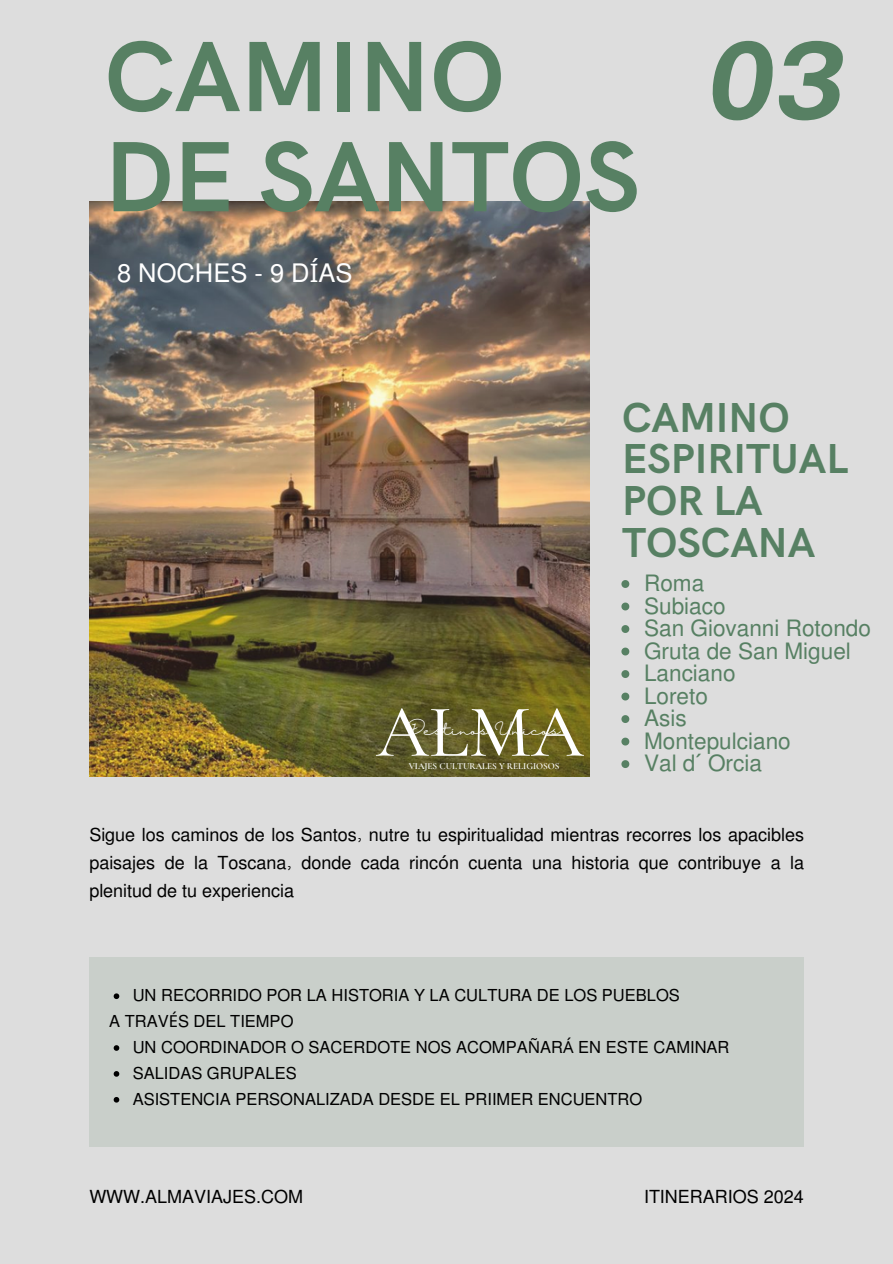
<style>
.page{position:relative;width:893px;height:1264px;background:#fff}
.page>*{position:absolute;margin:0;border:0;box-sizing:border-box;transform-origin:0 0}
.t1{font:italic 700 106.95px "Public Sans";color:#578063}
.t2{font:700 100.2px/100.2px "HK Grotesk";color:#578063}
.t3{font:500 74.55px "Cormorant Garamond";color:#fff}
.t4{font:700 42px/41.7px "HK Grotesk";color:#578063}
.t5{font:25.5px "Mukti";color:#fff}
.t6{font:22.5px "Mukti";color:#578063}
.t7{font:18px/28.2px "Mukti";color:#000;text-align:justify}
.t8{font:16.5px "Mukti";color:#000}
.t9{font:13.35px "Halimun";color:#fff}
.t10{font:600 9.15px "Cormorant Garamond";color:#fff}
.s1{font-family:"Noto Sans"}
</style>
<div class="page">
<div style="left:0;top:0;width:892px;height:1263px;background:#ddd"></div>
<img style="left:89px;top:201px;width:500px;height:575px">
<div style="left:89px;top:957px;width:715px;height:189px;background:#c9cfca"></div>
<svg style="left:114px;top:993px;width:5px;height:6px"></svg>
<svg style="left:114px;top:1045px;width:5px;height:5px"></svg>
<svg style="left:114px;top:1071px;width:5px;height:5px"></svg>
<svg style="left:114px;top:1097px;width:5px;height:5px"></svg>
<svg style="left:621px;top:580px;width:8px;height:8px"></svg>
<svg style="left:621px;top:602px;width:8px;height:8px"></svg>
<svg style="left:621px;top:625px;width:8px;height:8px"></svg>
<svg style="left:621px;top:647px;width:8px;height:8px"></svg>
<svg style="left:621px;top:670px;width:8px;height:8px"></svg>
<svg style="left:621px;top:692px;width:8px;height:8px"></svg>
<svg style="left:621px;top:715px;width:8px;height:8px"></svg>
<svg style="left:621px;top:737px;width:8px;height:8px"></svg>
<svg style="left:621px;top:760px;width:8px;height:8px"></svg>
<p class="t2" style="left:105px;top:31px;width:536px">CAMINO<br>DE SANTOS</p>
<p class="t5" style="left:117px;top:255px;width:237px">8 NOCHES - 9 D<span class="s1">Í</span>AS</p>
<p class="t1" style="left:707px;top:18px;width:139px">03</p>
<p class="t3" style="left:376px;top:687px;width:209px">ALMA</p>
<p class="t9" style="left:408px;top:723px;width:154px">Destinos Unicos</p>
<p class="t10" style="left:409px;top:760px;width:152px">VIAJES CULTURALES Y RELIGIOSOS</p>
<p class="t4" style="left:622px;top:398px;width:227px">CAMINO<br>ESPIRITUAL<br>POR LA<br>TOSCANA</p>
<p class="t6" style="left:644px;top:567px;width:62px">Roma</p>
<p class="t6" style="left:644px;top:590px;width:83px">Subiaco</p>
<p class="t6" style="left:644px;top:612px;width:228px">San Giovanni Rotondo</p>
<p class="t6" style="left:644px;top:635px;width:208px">Gruta de San Miguel</p>
<p class="t6" style="left:644px;top:657px;width:93px">Lanciano</p>
<p class="t6" style="left:644px;top:680px;width:65px">Loreto</p>
<p class="t6" style="left:644px;top:702px;width:44px">Asis</p>
<p class="t6" style="left:644px;top:725px;width:148px">Montepulciano</p>
<p class="t6" style="left:644px;top:747px;width:119px">Val d<span class="s1">´</span> Orcia</p>
<p class="t7" style="left:89px;top:819px;width:716px">Sigue los caminos de los Santos, nutre tu espiritualidad mientras recorres los apacibles paisajes de la Toscana, donde cada rinc<span class="s1">ó</span>n cuenta una historia que contribuye a la plenitud de tu experiencia</p>
<p class="t8" style="left:133px;top:983px;width:548px">UN RECORRIDO POR LA HISTORIA Y LA CULTURA DE LOS PUEBLOS</p>
<p class="t8" style="left:109px;top:1009px;width:186px">A TRAV<span class="s1">É</span>S DEL TIEMPO</p>
<p class="t8" style="left:133px;top:1035px;width:598px">UN COORDINADOR O SACERDOTE NOS ACOMPA<span class="s1">Ñ</span>AR<span class="s1">Á</span> EN ESTE CAMINAR</p>
<p class="t8" style="left:133px;top:1061px;width:165px">SALIDAS GRUPALES</p>
<p class="t8" style="left:133px;top:1087px;width:511px">ASISTENCIA PERSONALIZADA DESDE EL PRIIMER ENCUENTRO</p>
<p class="t7" style="left:89px;top:1181px;width:215px">WWW.ALMAVIAJES.COM</p>
<p class="t7" style="left:644px;top:1181px;width:161px">ITINERARIOS 2024</p>
</div>
